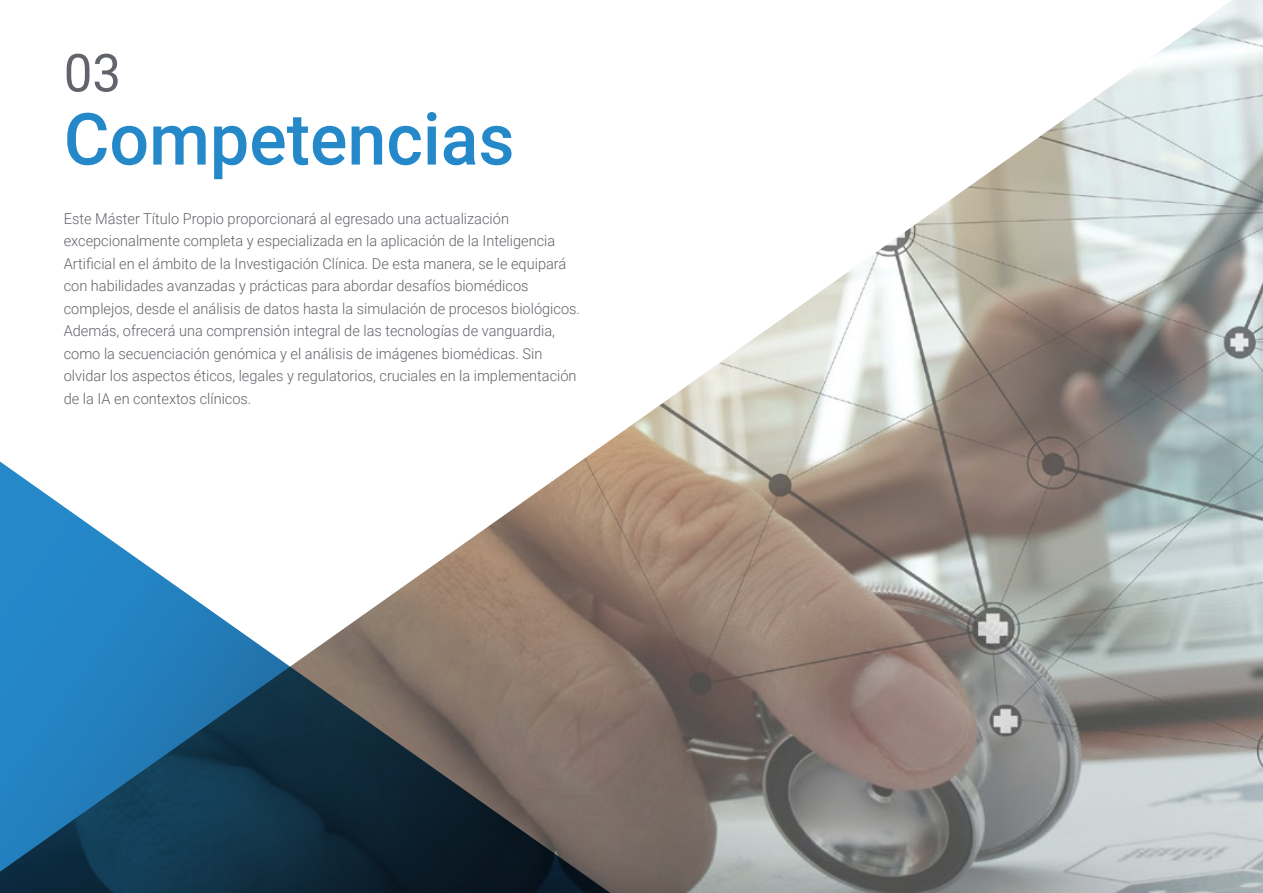
<style>
.page{position:relative;width:1263px;height:893px;background:#fff}
.page>*{position:absolute;margin:0;border:0;box-sizing:border-box;transform-origin:0 0}
.t1{font:500 72px "Roboto";color:#2488c9}
.t2{font:52.5px "Roboto";color:#61646a}
.t3{font:300 15px/22.5px "Roboto";color:#61646a}
</style>
<div class="page">
<img style="left:602px;top:0;width:661px;height:893px">
<svg style="left:0;top:446px;width:640px;height:447px"></svg>
<h2 class="t2" style="left:64px;top:36px;width:59px">03</h2>
<h1 class="t1" style="left:64px;top:89px;width:452px">Competencias</h1>
<p class="t3" style="left:64px;top:207px;width:518px">Este Máster Título Propio proporcionará al egresado una actualización excepcionalmente completa y especializada en la aplicación de la Inteligencia Artificial en el ámbito de la Investigación Clínica. De esta manera, se le equipará con habilidades avanzadas y prácticas para abordar desafíos biomédicos complejos, desde el análisis de datos hasta la simulación de procesos biológicos.<br>Además, ofrecerá una comprensión integral de las tecnologías de vanguardia, como la secuenciación genómica y el análisis de imágenes biomédicas. Sin olvidar los aspectos éticos, legales y regulatorios, cruciales en la implementación de la IA en contextos clínicos.</p>
</div>
